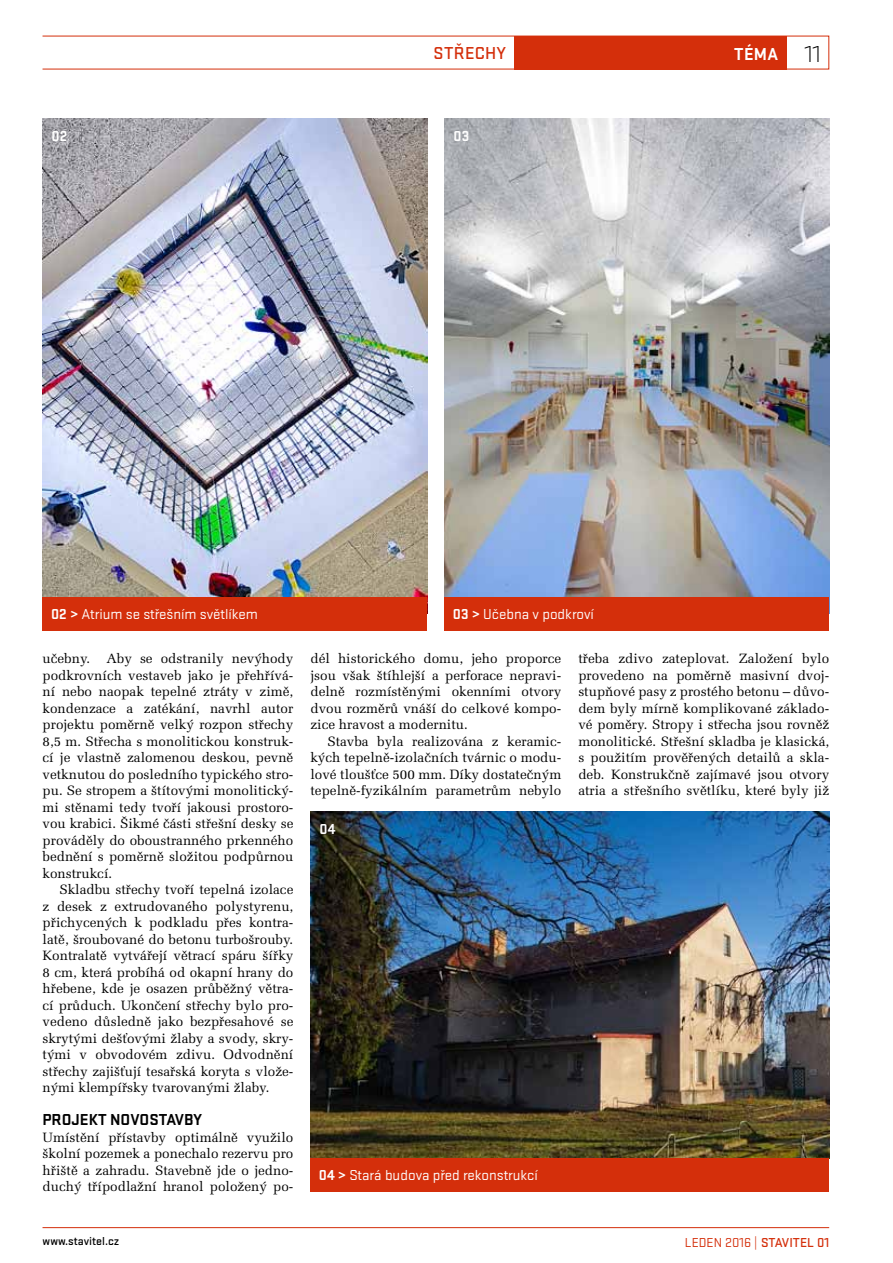
<style>
.page{position:relative;width:893px;height:1263px;background:#fff}
.page>*{position:absolute;margin:0;border:0;box-sizing:border-box;transform-origin:0 0}
.t1{font:500 18px "Stratum 2";letter-spacing:.02em;color:#d42f0b}
.t2{font:700 18px "Stratum 2";color:#fff}
.t3{font:700 16.5px "Stratum 2";color:#000}
.t4{font:15px "Stratum 2";color:#fff}
.t5{font:700 15px "Stratum 2";color:#fff}
.t6{font:13.5px/16.5px "Melior CE";color:#000;text-align:justify}
.t7{font:13.5px "Stratum 2";color:#d42f0b}
.t8{font:500 12px "Stratum 2";color:#000}
.s1{font-weight:300;font-size:24px;color:#000}
.s2{font-weight:700}
.s3{font-weight:500}
</style>
<div class="page">
<div style="left:514px;top:36px;width:273px;height:33px;background:#d42f0b"></div>
<hr style="left:43px;top:1227px;width:786px;height:1px;background:#d42f0b">
<img style="left:43px;top:119px;width:384px;height:478px">
<div style="left:43px;top:597px;width:384px;height:33px;background:#d42f0b"></div>
<img style="left:444px;top:119px;width:385px;height:478px">
<div style="left:444px;top:597px;width:385px;height:33px;background:#d42f0b"></div>
<img style="left:310px;top:812px;width:519px;height:346px">
<div style="left:310px;top:1158px;width:519px;height:33px;background:#d42f0b"></div>
<p class="t5" style="left:52px;top:126px;width:17px">02</p>
<h1 class="t1" style="left:433px;top:41px;width:74px">střechy</h1>
<h1 class="t2" style="left:734px;top:41px;width:88px">TÉMA <span class="s1">11</span></h1>
<p class="t5" style="left:453px;top:126px;width:17px">03</p>
<p class="t4" style="left:51px;top:605px;width:208px"><span class="s2">02 &gt;</span> Atrium se střešním světlíkem</p>
<p class="t6" style="left:43px;top:650px;width:252px">učebny. Aby se odstranily nevýhody podkrovních vestaveb jako je přehřívá&shy;ní nebo naopak tepelné ztráty v zimě, kondenzace a zatékání, navrhl autor projektu poměrně velký rozpon střechy 8,5 m. Střecha s monolitickou konstruk&shy;cí je vlastně zalomenou deskou, pevně vetknutou do posledního typického stro&shy;pu. Se stropem a štítovými monolitický&shy;mi stěnami tedy tvoří jakousi prostoro&shy;vou krabici. Šikmé části střešní desky se prováděly do oboustranného prkenného bednění s poměrně složitou podpůrnou konstrukcí.</p>
<p class="t6" style="left:43px;top:881px;width:252px;text-indent:17px">Skladbu střechy tvoří tepelná izolace z desek z extrudovaného polystyrenu, přichycených k podkladu přes kontra&shy;latě, šroubované do betonu turbošrouby.<br>Kontralatě vytvářejí větrací spáru šířky 8 cm, která probíhá od okapní hrany do hřebene, kde je osazen průběžný větra&shy;cí průduch. Ukončení střechy bylo pro&shy;vedeno důsledně jako bezpřesahové se skrytými dešťovými žlaby a svody, skry&shy;tými v obvodovém zdivu. Odvodnění střechy zajišťují tesařská koryta s vlože&shy;nými klempířsky tvarovanými žlaby.</p>
<p class="t3" style="left:43px;top:1108px;width:161px">PROJEKT NOVOSTAVBY</p>
<p class="t6" style="left:43px;top:1129px;width:252px">Umístění přístavby optimálně využilo školní pozemek a ponechalo rezervu pro hřiště a zahradu. Stavebně jde o jedno&shy;duchý třípodlažní hranol položený po-</p>
<p class="t4" style="left:453px;top:605px;width:143px"><span class="s2">03 &gt;</span> Učebna v podkroví</p>
<p class="t6" style="left:310px;top:650px;width:252px">dél historického domu, jeho proporce jsou však štíhlejší a perforace nepravi&shy;delně rozmístěnými okenními otvory dvou rozměrů vnáší do celkové kompo&shy;zice hravost a modernitu.</p>
<p class="t6" style="left:310px;top:733px;width:252px;text-indent:17px">Stavba byla realizována z keramic&shy;kých tepelně-izolačních tvárnic o modu&shy;lové tloušťce 500 mm. Díky dostatečným tepelně-fyzikálním parametrům nebylo</p>
<p class="t5" style="left:320px;top:819px;width:17px">04</p>
<p class="t6" style="left:578px;top:650px;width:252px">třeba zdivo zateplovat. Založení bylo provedeno na poměrně masivní dvoj&shy;stupňové pasy z prostého betonu – důvo&shy;dem byly mírně komplikované základo&shy;vé poměry. Stropy i střecha jsou rovněž monolitické. Střešní skladba je klasická, s použitím prověřených detailů a skla&shy;deb. Konstrukčně zajímavé jsou otvory atria a střešního světlíku, které byly již</p>
<p class="t4" style="left:319px;top:1166px;width:220px"><span class="s2">04 &gt;</span> Stará budova před rekonstrukcí</p>
<p class="t8" style="left:43px;top:1232px;width:78px">www.stavitel.cz</p>
<p class="t7" style="left:685px;top:1233px;width:146px">LEDEN 2016 | <span class="s3">STAVITEL 01</span></p>
</div>
